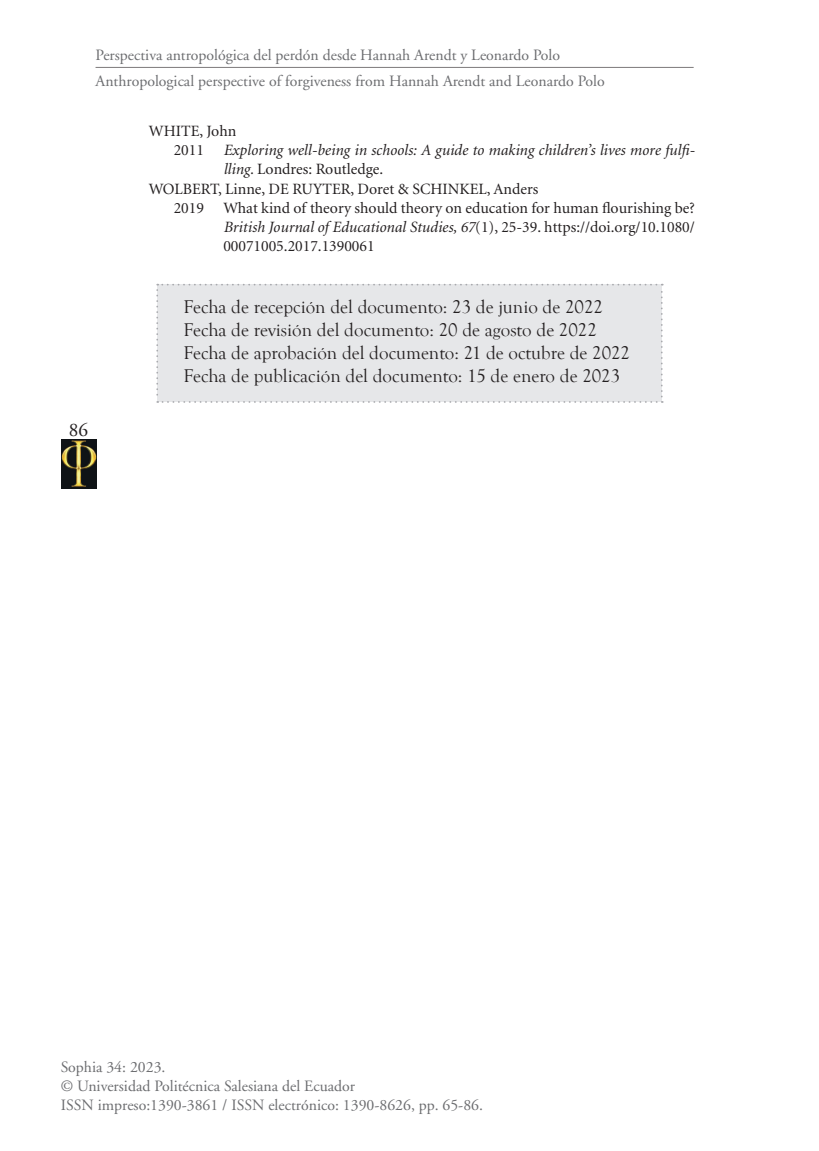
<style>
.page{position:relative;width:819px;height:1151px;background:#fff}
.page>*{position:absolute;margin:0;border:0;box-sizing:border-box;transform-origin:0 0}
.t1{font:19.25px "Adobe Garamond";color:#231f20}
.t2{font:18.9px/23.1px "Goudy Old Style T";color:#231f20}
.t3{font:15.75px/19.2px "Adobe Garamond";color:#6c6d70}
.t4{font:15.75px "Minion";color:#231f20}
.t5{font:italic 15.75px "Minion";color:#231f20}
.s1{font-style:normal}
.s2{font-style:italic}
</style>
<div class="page">
<hr style="left:95px;top:67px;width:598px;height:1px;background:#231f20">
<img style="left:62px;top:440px;width:34px;height:49px">
<div style="left:156px;top:284px;width:506px;height:119px;background:#e6e7e9"></div>
<p class="t3" style="left:95px;top:42px;width:510px;line-height:25.7px">Perspectiva antropológica del perdón desde Hannah Arendt y Leonardo Polo<br>Anthropological perspective of forgiveness from Hannah Arendt and Leonardo Polo</p>
<p class="t4" style="left:149px;top:123px;width:89px">WHITE, John</p>
<p class="t5" style="left:174px;top:142px;width:522px"><span class="s1">2011</span> Exploring well-being in schools: A guide to making children’s lives more fulfi-</p>
<p class="t4" style="left:223px;top:162px;width:161px"><span class="s2">lling.</span> Londres: Routledge.</p>
<p class="t4" style="left:149px;top:181px;width:391px">WOLBERT, Linne, DE RUYTER, Doret &amp; SCHINKEL, Anders</p>
<p class="t4" style="left:174px;top:200px;width:522px">2019 What kind of theory should theory on education for human flourishing be?</p>
<p class="t5" style="left:223px;top:219px;width:473px">British Journal of Educational Studies, 67<span class="s1">(1), 25-39. https://doi.org/10.1080/</span></p>
<p class="t4" style="left:223px;top:239px;width:153px">00071005.2017.1390061</p>
<p class="t1" style="left:69px;top:419px;width:21px">86</p>
<p class="t2" style="left:184px;top:296px;width:448px">Fecha de recepción del documento: 23 de junio de 2022<br>Fecha de revisión del documento: 20 de agosto de 2022<br>Fecha de aprobación del documento: 21 de octubre de 2022<br>Fecha de publicación del documento: 15 de enero de 2023</p>
<p class="t3" style="left:61px;top:1058px;width:423px">Sophia 34: 2023.<br>© Universidad Politécnica Salesiana del Ecuador<br>ISSN impreso:1390-3861 / ISSN electrónico: 1390-8626, pp. 65-86.</p>
</div>
